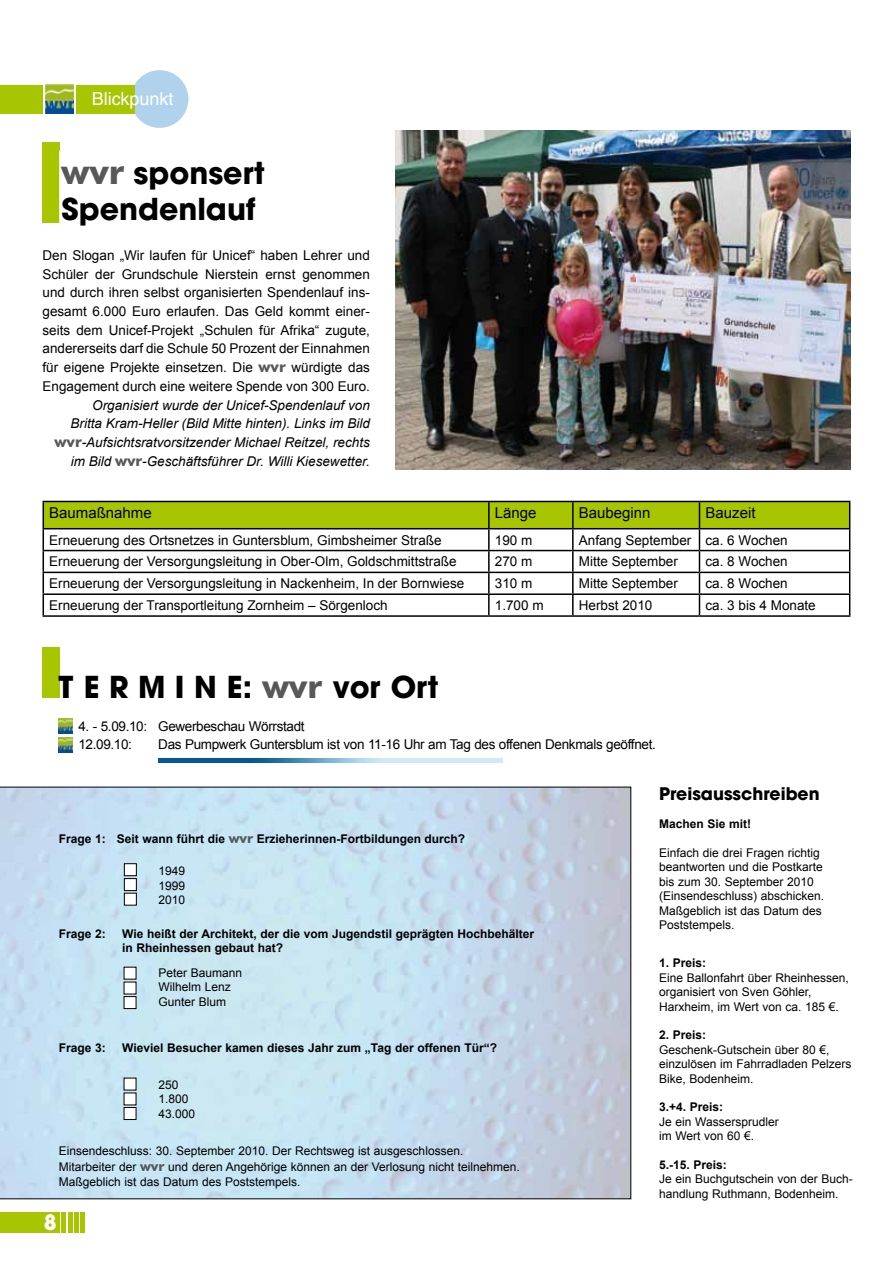
<style>
.page{position:relative;width:893px;height:1263px;background:#fff}
.page>*{position:absolute;margin:0;border:0;box-sizing:border-box;transform-origin:0 0}
.t1{font:700 30px/36px "Avant Garde";color:#000}
.t2{font:700 21px "Avant Garde";color:#fff}
.t3{font:18px "Helvetica";color:#fff}
.t4{font:700 17.25px "Avant Garde";color:#000}
.t5{font:15px "Arial";color:#000}
.t6{font:13.5px/18.8px "Arial";color:#000;text-align:justify}
.t7{font:italic 13.5px/18.8px "Arial";color:#000;text-align:right}
.t8{font:13.5px/18px "Arial";letter-spacing:-.025em;color:#000}
.t9{font:12px/14.4px "Arial";color:#000}
.t10{font:700 12px/14.4px "Arial";color:#000}
.s1{font-family:"Futura BT";font-size:34.5px;color:#58585a}
.s2{font-family:"Futura BT";font-weight:700;font-size:15px;color:#58585a}
.s3{font-family:"Futura BT";font-weight:700;font-style:normal;font-size:15px;color:#58585a}
.s4{font-family:"Futura BT";font-size:33px;color:#58585a}
.s5{font-family:"Futura BT";font-size:13.5px;color:#58585a}
.s6{font-family:"Futura BT";font-weight:700;font-size:13.5px;color:#58585a}
</style>
<div class="page">
<svg style="left:0;top:787px;width:631px;height:412px"></svg>
<div style="left:124px;top:863px;width:13px;height:13px;background:#fff;border:1px solid #000"></div>
<div style="left:124px;top:878px;width:13px;height:13px;background:#fff;border:1px solid #000"></div>
<div style="left:124px;top:893px;width:13px;height:12px;background:#fff;border:1px solid #000"></div>
<div style="left:124px;top:1078px;width:12px;height:12px;background:#fff"></div>
<div style="left:124px;top:1092px;width:12px;height:13px;background:#fff"></div>
<div style="left:124px;top:1107px;width:12px;height:13px;background:#fff;border:1px solid #000"></div>
<div style="left:124px;top:967px;width:12px;height:12px;background:#fff"></div>
<div style="left:124px;top:982px;width:12px;height:12px;background:#fff"></div>
<div style="left:124px;top:996px;width:12px;height:13px;background:#fff;border:1px solid #000"></div>
<img style="left:59px;top:718px;width:14px;height:15px">
<img style="left:59px;top:737px;width:14px;height:15px">
<div style="left:43px;top:647px;width:17px;height:51px;background:#a7c500"></div>
<div style="left:131px;top:70px;width:57px;height:58px;background:#b0d2ec;border-radius:50%"></div>
<div style="left:0;top:85px;width:134px;height:28px;background:#a7c500"></div>
<svg style="left:43px;top:85px;width:32px;height:28px"></svg>
<img style="left:45px;top:85px;width:28px;height:28px">
<div style="left:0;top:1212px;width:60px;height:20px;background:#a7c500"></div>
<hr style="left:62px;top:1212px;width:4px;height:20px;background:#a7c500">
<hr style="left:68px;top:1212px;width:4px;height:20px;background:#a7c500">
<div style="left:74px;top:1212px;width:5px;height:20px;background:#a7c500"></div>
<hr style="left:81px;top:1212px;width:4px;height:20px;background:#a7c500">
<img style="left:159px;top:758px;width:343px;height:4px">
<svg style="left:43px;top:501px;width:807px;height:114px"></svg>
<hr style="left:43px;top:615px;width:446px;height:2px;background:#000">
<hr style="left:489px;top:615px;width:84px;height:2px;background:#000">
<hr style="left:573px;top:615px;width:126px;height:2px;background:#000">
<hr style="left:699px;top:615px;width:151px;height:2px;background:#000">
<div style="left:43px;top:142px;width:17px;height:81px;background:#a7c500"></div>
<img style="left:396px;top:130px;width:454px;height:339px">
<h3 class="t3" style="left:92px;top:88px;width:83px">Blickpunkt</h3>
<h1 class="t1" style="left:62px;top:155px;width:205px"><span class="s1">wvr</span> sponsert<br>Spendenlauf</h1>
<p class="t6" style="left:43px;top:246px;width:329px">Den Slogan „Wir laufen für Unicef“ haben Lehrer und Schüler der Grundschule Nierstein ernst genommen und durch ihren selbst organisierten Spendenlauf ins&shy;gesamt 6.000 Euro erlaufen. Das Geld kommt einer&shy;seits dem Unicef-Projekt „Schulen für Afrika“ zugute, andererseits darf die Schule 50 Prozent der Einnahmen für eigene Projekte einsetzen. Die <span class="s2">wvr</span> würdigte das Engagement durch eine weitere Spende von 300 Euro.</p>
<p class="t7" style="left:55px;top:396px;width:317px">Organisiert wurde der Unicef-Spendenlauf von<br>Britta Kram-Heller (Bild Mitte hinten). Links im Bild <span class="s3">wvr</span>-Aufsichtsratvorsitzender Michael Reitzel, rechts im Bild <span class="s3">wvr</span>-Geschäftsführer Dr. Willi Kiesewetter.</p>
<p class="t5" style="left:49px;top:503px;width:104px">Baumaßnahme</p>
<p class="t5" style="left:495px;top:503px;width:43px">Länge</p>
<p class="t5" style="left:579px;top:503px;width:73px">Baubeginn</p>
<p class="t5" style="left:705px;top:503px;width:52px">Bauzeit</p>
<p class="t6" style="left:49px;top:531px;width:394px">Erneuerung des Ortsnetzes in Guntersblum, Gimbsheimer Straße</p>
<p class="t6" style="left:495px;top:531px;width:39px">190 m</p>
<p class="t6" style="left:579px;top:531px;width:210px">Anfang September ca. 6 Wochen</p>
<p class="t6" style="left:49px;top:552px;width:409px">Erneuerung der Versorgungsleitung in Ober-Olm, Goldschmittstraße</p>
<p class="t6" style="left:495px;top:552px;width:39px">270 m</p>
<p class="t6" style="left:579px;top:552px;width:101px">Mitte September</p>
<p class="t6" style="left:705px;top:552px;width:84px">ca. 8 Wochen</p>
<p class="t6" style="left:49px;top:574px;width:416px">Erneuerung der Versorgungsleitung in Nackenheim, In der Bornwiese</p>
<p class="t6" style="left:495px;top:574px;width:39px">310 m</p>
<p class="t6" style="left:579px;top:574px;width:101px">Mitte September</p>
<p class="t6" style="left:705px;top:574px;width:84px">ca. 8 Wochen</p>
<p class="t6" style="left:49px;top:596px;width:340px">Erneuerung der Transportleitung Zornheim – Sörgenloch</p>
<p class="t6" style="left:495px;top:596px;width:50px">1.700 m</p>
<p class="t6" style="left:579px;top:596px;width:75px">Herbst 2010</p>
<p class="t6" style="left:705px;top:596px;width:112px">ca. 3 bis 4 Monate</p>
<h1 class="t1" style="left:59px;top:668px;width:381px">T E R M I N E: <span class="s4">wvr</span> vor Ort</h1>
<p class="t8" style="left:78px;top:717px;width:228px">4. - 5.09.10: Gewerbeschau Wörrstadt<br>12.09.10:</p>
<p class="t8" style="left:158px;top:735px;width:499px">Das Pumpwerk Guntersblum ist von 11-16 Uhr am Tag des offenen Denkmals geöffnet.</p>
<p class="t10" style="left:59px;top:832px;width:408px">Frage 1: Seit wann führt die <span class="s5">wvr</span> Erzieherinnen-Fortbildungen durch?</p>
<p class="t9" style="left:158px;top:864px;width:28px;text-align:justify">1949<br>1999<br>2010</p>
<p class="t10" style="left:59px;top:926px;width:49px">Frage 2:</p>
<p class="t10" style="left:122px;top:926px;width:413px">Wie heißt der Architekt, der die vom Jugendstil geprägten Hochbehälter in Rheinhessen gebaut hat?</p>
<p class="t9" style="left:158px;top:965px;width:85px">Peter Baumann<br>Wilhelm Lenz<br>Gunter Blum</p>
<p class="t10" style="left:59px;top:1041px;width:49px">Frage 3:</p>
<p class="t10" style="left:122px;top:1041px;width:376px">Wieviel Besucher kamen dieses Jahr zum „Tag der offenen Tür“?</p>
<p class="t9" style="left:158px;top:1077px;width:38px">250<br>1.800<br>43.000</p>
<p class="t9" style="left:59px;top:1143px;width:463px;line-height:16.2px">Einsendeschluss: 30. September 2010. Der Rechtsweg ist ausgeschlossen.<br>Mitarbeiter der <span class="s6">wvr</span> und deren Angehörige können an der Verlosung nicht teilnehmen.</p>
<p class="t9" style="left:59px;top:1174px;width:243px">Maßgeblich ist das Datum des Poststempels.</p>
<h2 class="t2" style="left:44px;top:1209px;width:14px">8</h2>
<p class="t4" style="left:659px;top:782px;width:162px">Preisausschreiben</p>
<p class="t10" style="left:659px;top:817px;width:94px">Machen Sie mit!</p>
<p class="t9" style="left:659px;top:846px;width:167px">Einfach die drei Fragen richtig beantworten und die Postkarte bis zum 30. September 2010 (Einsendeschluss) abschicken.<br>Maßgeblich ist das Datum des<br>Poststempels.</p>
<p class="t10" style="left:659px;top:956px;width:49px">1. Preis:</p>
<p class="t9" style="left:659px;top:970px;width:191px">Eine Ballonfahrt über Rheinhessen, organisiert von Sven Göhler,<br>Harxheim, im Wert von ca. 185 €.</p>
<p class="t10" style="left:659px;top:1028px;width:49px">2. Preis:</p>
<p class="t9" style="left:659px;top:1042px;width:194px">Geschenk-Gutschein über 80 €, einzulösen im Fahrradladen Pelzers<br>Bike, Bodenheim.</p>
<p class="t10" style="left:659px;top:1100px;width:66px">3.+4. Preis:</p>
<p class="t9" style="left:659px;top:1114px;width:121px">Je ein Wassersprudler im Wert von 60 €.</p>
<p class="t10" style="left:659px;top:1158px;width:69px">5.-15. Preis:</p>
<p class="t9" style="left:659px;top:1172px;width:195px">Je ein Buchgutschein von der Buch&shy;handlung Ruthmann, Bodenheim.</p>
</div>
